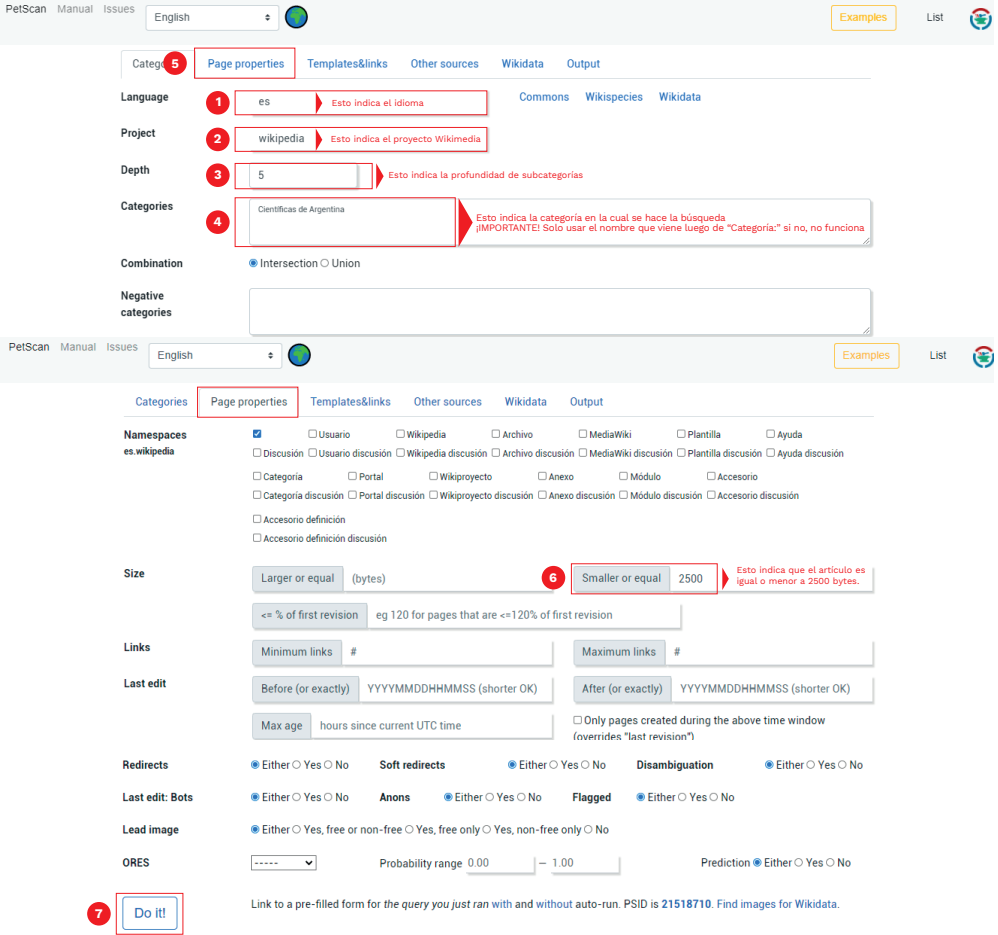
<style>
.page{position:relative;width:998px;height:935px;background:#fff}
.page>*{position:absolute;margin:0;border:0;box-sizing:border-box;transform-origin:0 0}
.t1{font:700 12.9px "Work Sans";color:#fff}
.t2{font:9.75px/10.5px "Work Sans";letter-spacing:-.025em;color:#ee1d23}
.t3{font:9px "Work Sans";color:#ee1d23}
</style>
<div class="page">
<img style="left:87px;top:739px;width:776px;height:196px">
<img style="left:6px;top:5px;width:986px;height:332px">
<div style="left:235px;top:90px;width:252px;height:25px;border:1px solid #ee1d23"></div>
<div style="left:235px;top:127px;width:252px;height:25px;border:1px solid #ee1d23"></div>
<div style="left:235px;top:163px;width:137px;height:26px;border:1px solid #ee1d23"></div>
<div style="left:235px;top:197px;width:220px;height:50px;border:1px solid #ee1d23"></div>
<div style="left:206px;top:91px;width:23px;height:24px;background:#ee1d23;border-radius:50%"></div>
<div style="left:206px;top:128px;width:23px;height:23px;background:#ee1d23;border-radius:50%"></div>
<div style="left:206px;top:163px;width:23px;height:24px;background:#ee1d23;border-radius:50%"></div>
<div style="left:206px;top:210px;width:23px;height:24px;background:#ee1d23;border-radius:50%"></div>
<div style="left:257px;top:217px;width:190px;height:17px;background:#fff"></div>
<div style="left:163px;top:51px;width:24px;height:24px;background:#ee1d23;border-radius:50%"></div>
<div style="left:376px;top:163px;width:471px;height:13px;background:#fff"></div>
<svg style="left:458px;top:198px;width:14px;height:49px"></svg>
<svg style="left:376px;top:163px;width:7px;height:26px"></svg>
<svg style="left:316px;top:128px;width:6px;height:23px"></svg>
<svg style="left:316px;top:92px;width:6px;height:22px"></svg>
<div style="left:832px;top:216px;width:32px;height:24px;background:#fff"></div>
<img style="left:9px;top:343px;width:984px;height:396px">
<svg style="left:722px;top:567px;width:6px;height:23px"></svg>
<div style="left:541px;top:566px;width:24px;height:23px;background:#ee1d23;border-radius:50%"></div>
<div style="left:87px;top:902px;width:24px;height:23px;background:#ee1d23;border-radius:50%"></div>
<div style="left:116px;top:893px;width:67px;height:41px;border:1px solid #ee1d23"></div>
<h1 class="t1" style="left:171px;top:56px;width:9px">5</h1>
<h1 class="t1" style="left:216px;top:94px;width:7px">1</h1>
<h1 class="t1" style="left:214px;top:131px;width:9px">2</h1>
<h1 class="t1" style="left:214px;top:167px;width:9px">3</h1>
<h1 class="t1" style="left:213px;top:214px;width:10px">4</h1>
<p class="t3" style="left:331px;top:97px;width:94px">Esto indica el idioma</p>
<p class="t3" style="left:331px;top:134px;width:151px">Esto indica el proyecto Wikimedia</p>
<p class="t3" style="left:388px;top:170px;width:196px">Esto indica la profundidad de subcategorías</p>
<p class="t2" style="left:476px;top:212px;width:390px">Esto indica la categoría en la cual se hace la búsqueda<br>¡IMPORTANTE! Solo usar el nombre que viene luego de “Categoría:” si no, no funciona</p>
<h1 class="t1" style="left:95px;top:905px;width:9px">7</h1>
<h1 class="t1" style="left:549px;top:569px;width:9px">6</h1>
<p class="t3" style="left:736px;top:565px;width:130px">Esto indica que el artículo es</p>
<p class="t3" style="left:736px;top:576px;width:124px">igual o menor a 2500 bytes.</p>
</div>
